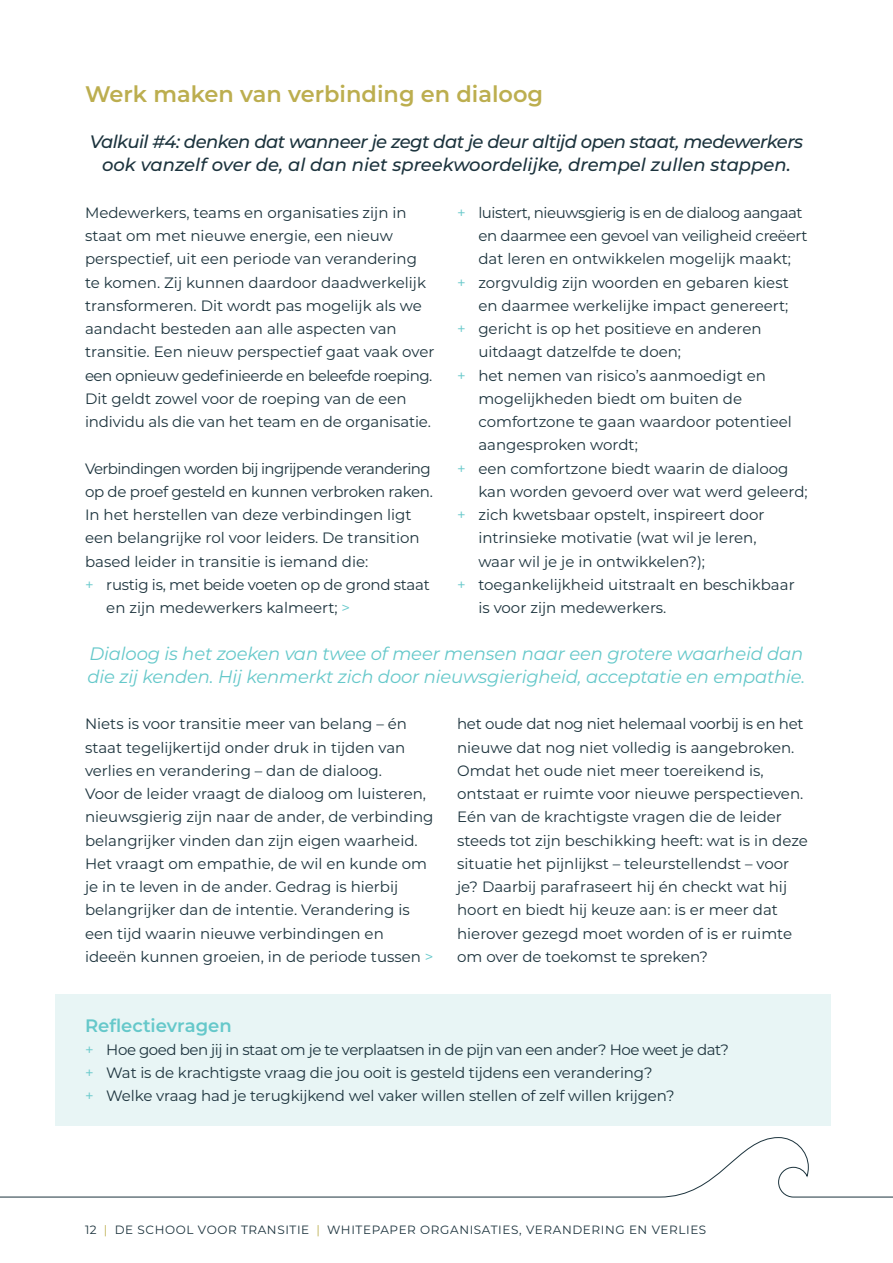
<style>
.page{position:relative;width:893px;height:1263px;background:#fff}
.page>*{position:absolute;margin:0;border:0;box-sizing:border-box;transform-origin:0 0}
.t1{font:600 22.5px "Montserrat";color:#bcae4f}
.t2{font:italic 500 18px/23.2px "Montserrat";letter-spacing:-.025em;color:#1c333d;text-align:center}
.t3{font:italic 18px/23.2px "Montserrat";letter-spacing:-.01em;color:#65c8ca}
.t4{font:600 18px "Montserrat";color:#65c8ca}
.t5{font:15px/23.2px "Montserrat";color:#1c333d}
.t6{font:15px "Montserrat";letter-spacing:-.02em;color:#1c333d}
.t7{font:15px "Montserrat";letter-spacing:-.04em;color:#1c333d}
.t8{font:15px "Montserrat";letter-spacing:-.03em;color:#1c333d}
.t9{font:12px "Montserrat";letter-spacing:.05em;color:#1c333d}
.s1{color:#65c8ca}
.s2{color:#bcae4f}
</style>
<div class="page">
<div style="left:55px;top:994px;width:776px;height:132px;background:#e8f5f5"></div>
<svg style="left:0;top:1137px;width:893px;height:61px"></svg>
<h1 class="t1" style="left:85px;top:78px;width:460px">Werk maken van verbinding en dialoog</h1>
<p class="t2" style="left:90px;top:129px;width:715px">Valkuil #4: denken dat wanneer je zegt dat je deur altijd open staat, medewerkers ook vanzelf over de, al dan niet spreekwoordelijke, drempel zullen stappen.</p>
<p class="t5" style="left:85px;top:200px;width:351px">Medewerkers, teams en organisaties zijn in staat om met nieuwe energie, een nieuw perspectief, uit een periode van verandering te komen. Zij kunnen daardoor daadwerkelijk transformeren. Dit wordt pas mogelijk als we aandacht besteden aan alle aspecten van transitie. Een nieuw perspectief gaat vaak over een opnieuw gedefinieerde en beleefde roeping.<br>Dit geldt zowel voor de roeping van de een individu als die van het team en de organisatie.</p>
<p class="t7" style="left:85px;top:458px;width:347px">Verbindingen worden bij ingrijpende verandering</p>
<p class="t6" style="left:85px;top:481px;width:349px">op de proef gesteld en kunnen verbroken raken.</p>
<p class="t5" style="left:85px;top:503px;width:328px">In het herstellen van deze verbindingen ligt</p>
<p class="t5" style="left:85px;top:526px;width:336px">een belangrijke rol voor leiders. De transition</p>
<p class="t5" style="left:85px;top:549px;width:285px">based leider in transitie is iemand die:</p>
<p class="t6" style="left:85px;top:574px;width:346px"><span class="s1">+</span> rustig is, met beide voeten op de grond staat</p>
<p class="t5" style="left:106px;top:596px;width:245px">en zijn medewerkers kalmeert; <span class="s1">&gt;</span></p>
<p class="t8" style="left:457px;top:202px;width:347px"><span class="s1">+</span> luistert, nieuwsgierig is en de dialoog aangaat</p>
<p class="t6" style="left:478px;top:225px;width:331px">en daarmee een gevoel van veiligheid creëert</p>
<p class="t5" style="left:478px;top:247px;width:314px">dat leren en ontwikkelen mogelijk maakt;</p>
<p class="t5" style="left:457px;top:270px;width:333px"><span class="s1">+</span> zorgvuldig zijn woorden en gebaren kiest</p>
<p class="t5" style="left:478px;top:293px;width:312px">en daarmee werkelijke impact genereert;</p>
<p class="t5" style="left:457px;top:317px;width:306px"><span class="s1">+</span> gericht is op het positieve en anderen</p>
<p class="t5" style="left:478px;top:340px;width:204px">uitdaagt datzelfde te doen;</p>
<p class="t5" style="left:457px;top:363px;width:310px"><span class="s1">+</span> het nemen van risico’s aanmoedigt en</p>
<p class="t5" style="left:478px;top:386px;width:265px">mogelijkheden biedt om buiten de</p>
<p class="t5" style="left:478px;top:410px;width:315px">comfortzone te gaan waardoor potentieel</p>
<p class="t5" style="left:478px;top:433px;width:161px">aangesproken wordt;</p>
<p class="t5" style="left:457px;top:456px;width:333px"><span class="s1">+</span> een comfortzone biedt waarin de dialoog</p>
<p class="t5" style="left:478px;top:479px;width:331px">kan worden gevoerd over wat werd geleerd;</p>
<p class="t5" style="left:457px;top:503px;width:309px"><span class="s1">+</span> zich kwetsbaar opstelt, inspireert door</p>
<p class="t5" style="left:478px;top:526px;width:280px">intrinsieke motivatie (wat wil je leren,</p>
<p class="t5" style="left:478px;top:549px;width:228px">waar wil je je in ontwikkelen?);</p>
<p class="t5" style="left:457px;top:572px;width:339px"><span class="s1">+</span> toegankelijkheid uitstraalt en beschikbaar</p>
<p class="t5" style="left:478px;top:596px;width:190px">is voor zijn medewerkers.</p>
<p class="t3" style="left:88px;top:641px;width:719px">Dialoog is het zoeken van twee of meer mensen naar een grotere waarheid dan die zij kenden. Hij kenmerkt zich door nieuwsgierigheid, acceptatie en empathie.</p>
<p class="t5" style="left:85px;top:712px;width:350px">Niets is voor transitie meer van belang – én staat tegelijkertijd onder druk in tijden van verlies en verandering – dan de dialoog.<br>Voor de leider vraagt de dialoog om luisteren, nieuwsgierig zijn naar de ander, de verbinding belangrijker vinden dan zijn eigen waarheid.<br>Het vraagt om empathie, de wil en kunde om je in te leven in de ander. Gedrag is hierbij belangrijker dan de intentie. Verandering is een tijd waarin nieuwe verbindingen en ideeën kunnen groeien, in de periode tussen <span class="s1">&gt;</span></p>
<p class="t5" style="left:457px;top:712px;width:352px">het oude dat nog niet helemaal voorbij is en het nieuwe dat nog niet volledig is aangebroken.<br>Omdat het oude niet meer toereikend is, ontstaat er ruimte voor nieuwe perspectieven.<br>Eén van de krachtigste vragen die de leider steeds tot zijn beschikking heeft: wat is in deze situatie het pijnlijkst – teleurstellendst – voor je? Daarbij parafraseert hij én checkt wat hij hoort en biedt hij keuze aan: is er meer dat hierover gezegd moet worden of is er ruimte om over de toekomst te spreken?</p>
<p class="t4" style="left:85px;top:1012px;width:148px">Reflectievragen</p>
<p class="t5" style="left:85px;top:1037px;width:645px"><span class="s1">+</span> Hoe goed ben jij in staat om je te verplaatsen in de pijn van een ander? Hoe weet je dat? <span class="s1">+</span> Wat is de krachtigste vraag die jou ooit is gesteld tijdens een verandering?<br><span class="s1">+</span> Welke vraag had je terugkijkend wel vaker willen stellen of zelf willen krijgen?</p>
<p class="t9" style="left:85px;top:1222px;width:623px">12 <span class="s2">|</span> DE SCHOOL VOOR TRANSITIE <span class="s2">|</span> WHITEPAPER ORGANISATIES, VERANDERING EN VERLIES</p>
</div>
